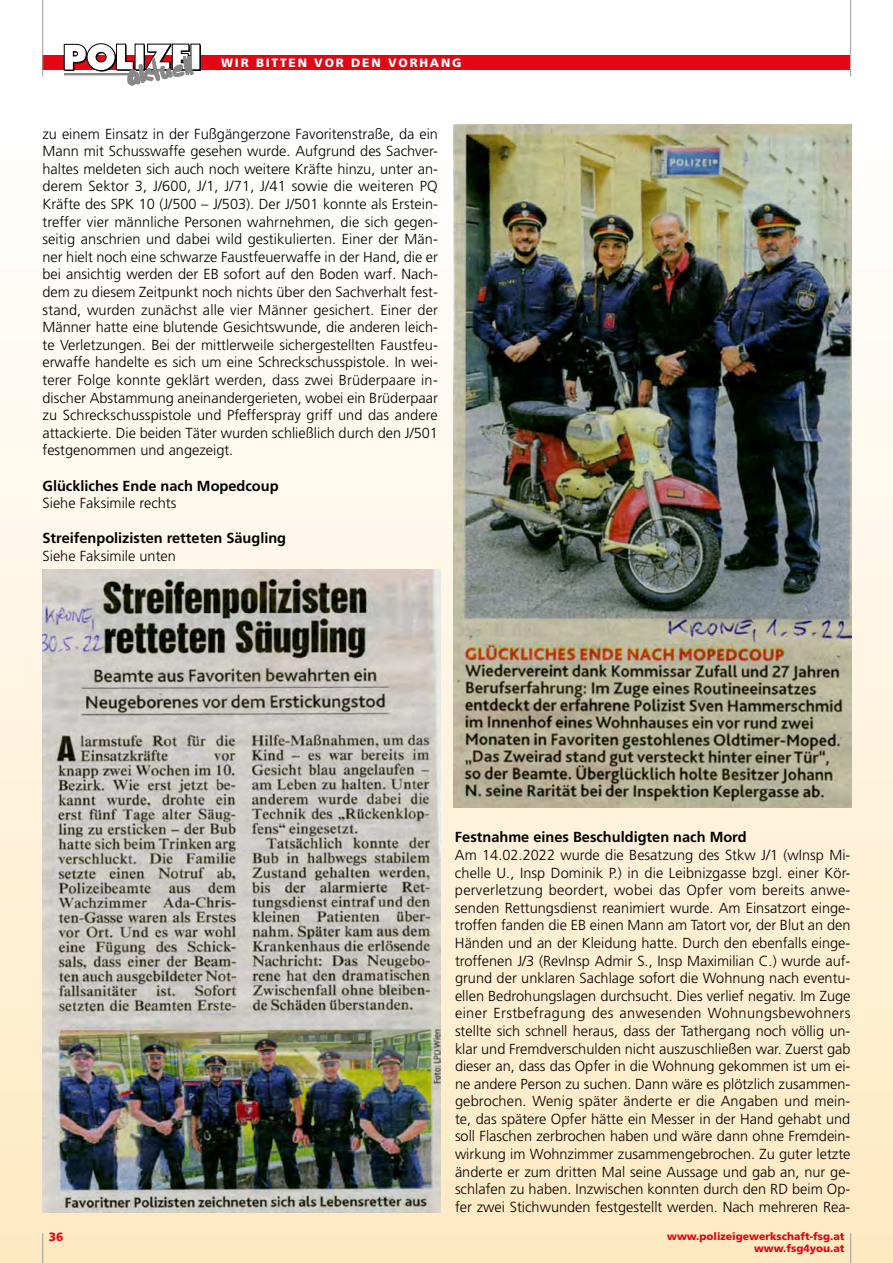
<style>
.page{position:relative;width:893px;height:1263px;background:#fff}
.page>*{position:absolute;margin:0;border:0;box-sizing:border-box;transform-origin:0 0}
.t1{font:300 14.55px/17.5px "Frutiger";color:#000;text-align:justify}
.t2{font:700 14.55px "Frutiger";color:#000}
.t3{font:900 12px "Frutiger";letter-spacing:.15em;color:#fff}
.t4{font:900 12px "Frutiger";color:#e30613}
.t5{font:900 10.5px/12px "Frutiger";color:#e30613;text-align:right}
</style>
<div class="page">
<div style="left:0;top:128px;width:893px;height:1135px;background:linear-gradient(to bottom,#fff,#fee9c2)"></div>
<div style="left:43px;top:55px;width:807px;height:15px;background:#e30613"></div>
<hr style="left:42px;top:0;width:1px;height:77px;background:#9d9d9c">
<hr style="left:850px;top:0;width:1px;height:77px;background:#9d9d9c">
<hr style="left:42px;top:1233px;width:1px;height:30px;background:#9d9d9c">
<hr style="left:850px;top:1233px;width:1px;height:30px;background:#9d9d9c">
<div style="left:192px;top:45px;width:9px;height:26px;background:#000"></div>
<div style="left:191px;top:44px;width:9px;height:26px;background:#fff"></div>
<svg style="left:64px;top:43px;width:129px;height:42px"></svg>
<img style="left:454px;top:125px;width:397px;height:683px">
<img style="left:43px;top:570px;width:397px;height:643px">
<p class="t3" style="left:221px;top:56px;width:242px">WIR BITTEN VOR DEN VORHANG</p>
<p class="t1" style="left:43px;top:125px;width:397px">zu einem Einsatz in der Fußgängerzone Favoritenstraße, da ein Mann mit Schusswaffe gesehen wurde. Aufgrund des Sachver&shy;haltes meldeten sich auch noch weitere Kräfte hinzu, unter an&shy;derem Sektor 3, J/600, J/1, J/71, J/41 sowie die weiteren PQ Kräfte des SPK 10 (J/500 – J/503). Der J/501 konnte als Erstein&shy;treffer vier männliche Personen wahrnehmen, die sich gegen&shy;seitig anschrien und dabei wild gestikulierten. Einer der Män&shy;ner hielt noch eine schwarze Faustfeuerwaffe in der Hand, die er bei ansichtig werden der EB sofort auf den Boden warf. Nach&shy;dem zu diesem Zeitpunkt noch nichts über den Sachverhalt fest&shy;stand, wurden zunächst alle vier Männer gesichert. Einer der Männer hatte eine blutende Gesichtswunde, die anderen leich&shy;te Verletzungen. Bei der mittlerweile sichergestellten Faustfeu&shy;erwaffe handelte es sich um eine Schreckschusspistole. In wei&shy;terer Folge konnte geklärt werden, dass zwei Brüderpaare in&shy;discher Abstammung aneinandergerieten, wobei ein Brüderpaar zu Schreckschusspistole und Pfefferspray griff und das andere attackierte. Die beiden Täter wurden schließlich durch den J/501 festgenommen und angezeigt.</p>
<p class="t2" style="left:43px;top:477px;width:238px">Glückliches Ende nach Mopedcoup</p>
<p class="t1" style="left:43px;top:494px;width:135px">Siehe Faksimile rechts</p>
<p class="t2" style="left:43px;top:530px;width:245px">Streifenpolizisten retteten Säugling</p>
<p class="t1" style="left:43px;top:547px;width:135px">Siehe Faksimile unten</p>
<p class="t2" style="left:455px;top:829px;width:293px">Festnahme eines Beschuldigten nach Mord</p>
<p class="t1" style="left:455px;top:846px;width:397px">Am 14.02.2022 wurde die Besatzung des Stkw J/1 (wInsp Mi&shy;chelle U., Insp Dominik P.) in die Leibnizgasse bzgl. einer Kör&shy;perverletzung beordert, wobei das Opfer vom bereits anwe&shy;senden Rettungsdienst reanimiert wurde. Am Einsatzort einge&shy;troffen fanden die EB einen Mann am Tatort vor, der Blut an den Händen und an der Kleidung hatte. Durch den ebenfalls einge&shy;troffenen J/3 (RevInsp Admir S., Insp Maximilian C.) wurde auf&shy;grund der unklaren Sachlage sofort die Wohnung nach eventu&shy;ellen Bedrohungslagen durchsucht. Dies verlief negativ. Im Zuge einer Erstbefragung des anwesenden Wohnungsbewohners stellte sich schnell heraus, dass der Tathergang noch völlig un&shy;klar und Fremdverschulden nicht auszuschließen war. Zuerst gab dieser an, dass das Opfer in die Wohnung gekommen ist um ei&shy;ne andere Person zu suchen. Dann wäre es plötzlich zusammen&shy;gebrochen. Wenig später änderte er die Angaben und mein&shy;te, das spätere Opfer hätte ein Messer in der Hand gehabt und soll Flaschen zerbrochen haben und wäre dann ohne Fremdein&shy;wirkung im Wohnzimmer zusammengebrochen. Zu guter letzte änderte er zum dritten Mal seine Aussage und gab an, nur ge&shy;schlafen zu haben. Inzwischen konnten durch den RD beim Op&shy;fer zwei Stichwunden festgestellt werden. Nach mehreren Rea-</p>
<p class="t4" style="left:49px;top:1230px;width:16px">36</p>
<p class="t5" style="left:667px;top:1230px;width:179px">www.polizeigewerkschaft-fsg.at www.fsg4you.at</p>
</div>
